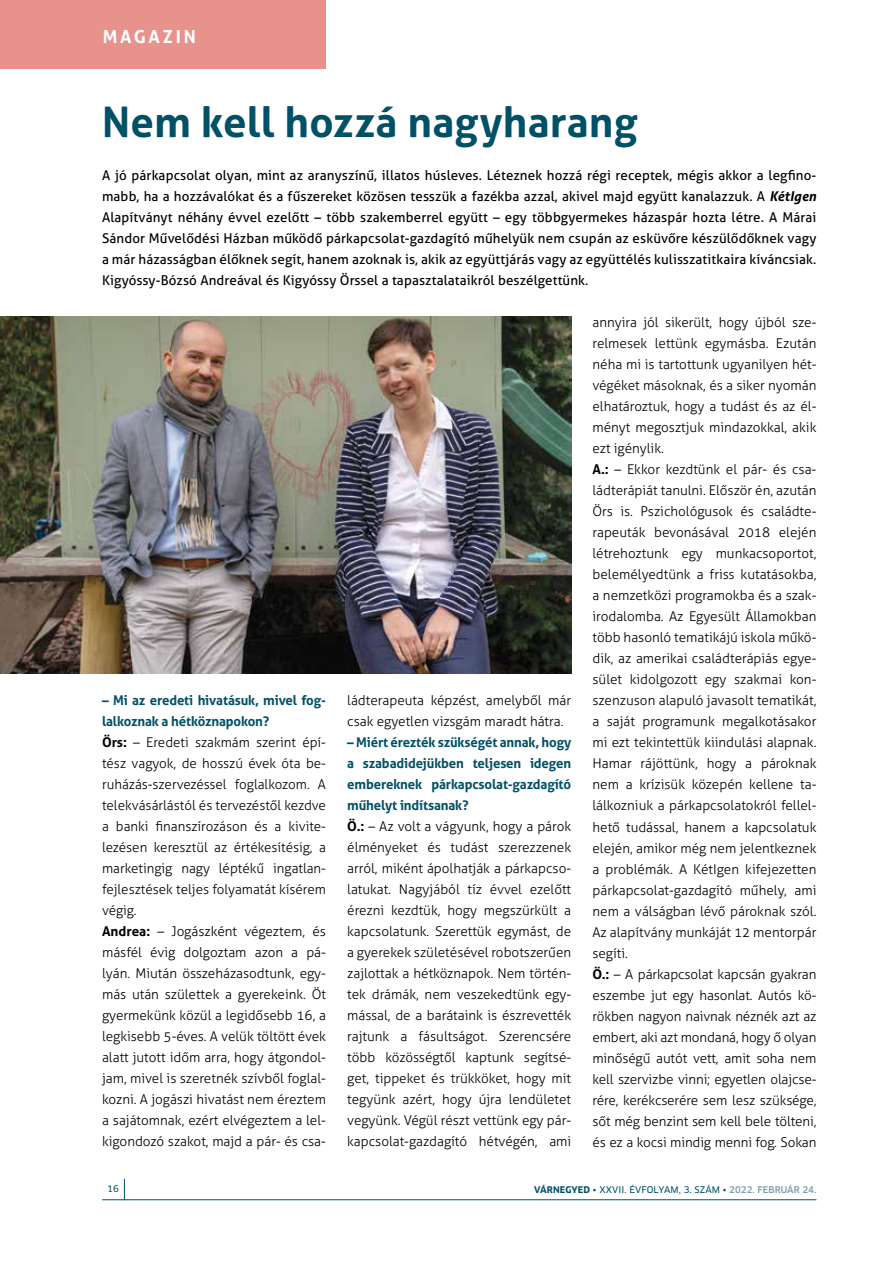
<style>
.page{position:relative;width:893px;height:1263px;background:#fff}
.page>*{position:absolute;margin:0;border:0;box-sizing:border-box;transform-origin:0 0}
.t1{font:700 42px "Aller";letter-spacing:.005em;color:#005066}
.t2{font:700 18px "Aller";letter-spacing:.15em;color:#fff}
.t3{font:300 13.5px/21px "Aller";color:#000}
.t4{font:13.5px/21px "Aller";letter-spacing:.01em;color:#000;text-align:justify}
.t5{font:9px "Clan Pro News";letter-spacing:.01em;color:#005066}
.s1{font-weight:700;font-style:italic}
.s2{font-weight:700;color:#005066}
.s3{font-weight:700}
.s4{font-family:"Clan Pro";font-weight:700}
.s5{font-family:"Clan Pro";font-weight:500;color:#7b9eaa}
</style>
<div class="page">
<svg style="left:124px;top:1179px;width:1px;height:20px"></svg>
<div style="left:0;top:0;width:326px;height:69px;background:#e7928b"></div>
<hr style="left:102px;top:1199px;width:714px;height:1px;background:#005066">
<img style="left:0;top:317px;width:571px;height:357px">
<h2 class="t2" style="left:103px;top:26px;width:95px">MAGAZIN</h2>
<h1 class="t1" style="left:102px;top:96px;width:537px">Nem kell hozzá nagyharang</h1>
<p class="t4" style="left:102px;top:165px;width:716px">A jó párkapcsolat olyan, mint az aranyszínű, illatos húsleves. Léteznek hozzá régi receptek, mégis akkor a legfino&shy;mabb, ha a hozzávalókat és a fűszereket közösen tesszük a fazékba azzal, akivel majd együtt kanalazzuk. A <span class="s1">KétIgen </span>Alapítványt néhány évvel ezelőtt – több szakemberrel együtt – egy többgyermekes házaspár hozta létre. A Márai Sándor Művelődési Házban működő párkapcsolat-gazdagító műhelyük nem csupán az esküvőre készülődőknek vagy a már házasságban élőknek segít, hanem azoknak is, akik az együttjárás vagy az együttélés kulisszatitkaira kíváncsiak.<br>Kigyóssy-Bózsó Andreával és Kigyóssy Örssel a tapasztalataikról beszélgettünk.</p>
<p class="t3" style="left:102px;top:690px;width:225px"><span class="s2">– Mi az eredeti hivatásuk, mivel fog&shy;lalkoznak a hétköznapokon?<br></span><span class="s3">Örs:</span> – Eredeti szakmám szerint épí&shy;tész vagyok, de hosszú évek óta be&shy;ruházás-szervezéssel foglalkozom. A telekvásárlástól és tervezéstől kezdve a banki finanszírozáson és a kivite&shy;lezésen keresztül az értékesítésig, a marketingig nagy léptékű ingatlan&shy;fejlesztések teljes folyamatát kísérem végig.<br><span class="s3">Andrea:</span> – Jogászként végeztem, és másfél évig dolgoztam azon a pá&shy;lyán. Miután összeházasodtunk, egy&shy;más után születtek a gyerekeink. Öt gyermekünk közül a legidősebb 16, a legkisebb 5-éves. A velük töltött évek alatt jutott időm arra, hogy átgondol&shy;jam, mivel is szeretnék szívből foglal&shy;kozni. A jogászi hivatást nem éreztem a sajátomnak, ezért elvégeztem a lel&shy;kigondozó szakot, majd a pár- és csa-</p>
<p class="t3" style="left:347px;top:690px;width:225px">ládterapeuta képzést, amelyből már csak egyetlen vizsgám maradt hátra.</p>
<p class="t3" style="left:347px;top:732px;width:225px"><span class="s2">– Miért érezték szükségét annak, hogy a szabadidejükben teljesen idegen embereknek párkapcsolat-gazdagító műhelyt indítsanak?<br></span><span class="s3">Ö.:</span> – Az volt a vágyunk, hogy a párok élményeket és tudást szerezzenek arról, miként ápolhatják a párkapcso&shy;latukat. Nagyjából tíz évvel ezelőtt érezni kezdtük, hogy megszürkült a kapcsolatunk. Szerettük egymást, de a gyerekek születésével robotszerűen zajlottak a hétköznapok. Nem történ&shy;tek drámák, nem veszekedtünk egy&shy;mással, de a barátaink is észrevették rajtunk a fásultságot. Szerencsére több közösségtől kaptunk segítsé&shy;get, tippeket és trükköket, hogy mit tegyünk azért, hogy újra lendületet vegyünk. Végül részt vettünk egy pár&shy;kapcsolat-gazdagító hétvégén, ami</p>
<p class="t3" style="left:592px;top:312px;width:225px">annyira jól sikerült, hogy újból sze&shy;relmesek lettünk egymásba. Ezután néha mi is tartottunk ugyanilyen hét&shy;végéket másoknak, és a siker nyomán elhatároztuk, hogy a tudást és az él&shy;ményt megosztjuk mindazokkal, akik ezt igénylik.<br><span class="s3">A.:</span> – Ekkor kezdtünk el pár- és csa&shy;ládterápiát tanulni. Először én, azután Örs is. Pszichológusok és családte&shy;rapeuták bevonásával 2018 elején létrehoztunk egy munkacsoportot, belemélyedtünk a friss kutatásokba, a nemzetközi programokba és a szak&shy;irodalomba. Az Egyesült Államokban több hasonló tematikájú iskola műkö&shy;dik, az amerikai családterápiás egye&shy;sület kidolgozott egy szakmai kon&shy;szenzuson alapuló javasolt tematikát, a saját programunk megalkotásakor mi ezt tekintettük kiindulási alapnak.<br>Hamar rájöttünk, hogy a pároknak nem a krízisük közepén kellene ta&shy;lálkozniuk a párkapcsolatokról fellel&shy;hető tudással, hanem a kapcsolatuk elején, amikor még nem jelentkeznek a problémák. A KétIgen kifejezetten párkapcsolat-gazdagító műhely, ami nem a válságban lévő pároknak szól.<br>Az alapítvány munkáját 12 mentorpár segíti.<br><span class="s3">Ö.:</span> – A párkapcsolat kapcsán gyakran eszembe jut egy hasonlat. Autós kö&shy;rökben nagyon naivnak néznék azt az embert, aki azt mondaná, hogy ő olyan minőségű autót vett, amit soha nem kell szervizbe vinni; egyetlen olajcse&shy;rére, kerékcserére sem lesz szüksége, sőt még benzint sem kell bele tölteni, és ez a kocsi mindig menni fog. Sokan</p>
<p class="t5" style="left:107px;top:1183px;width:13px">16</p>
<p class="t5" style="left:534px;top:1184px;width:284px"><span class="s4">VÁRNEGYED</span> • XXVII. ÉVFOLYAM, 3. SZÁM • <span class="s5">2022. FEBRUÁR 24.</span></p>
</div>
